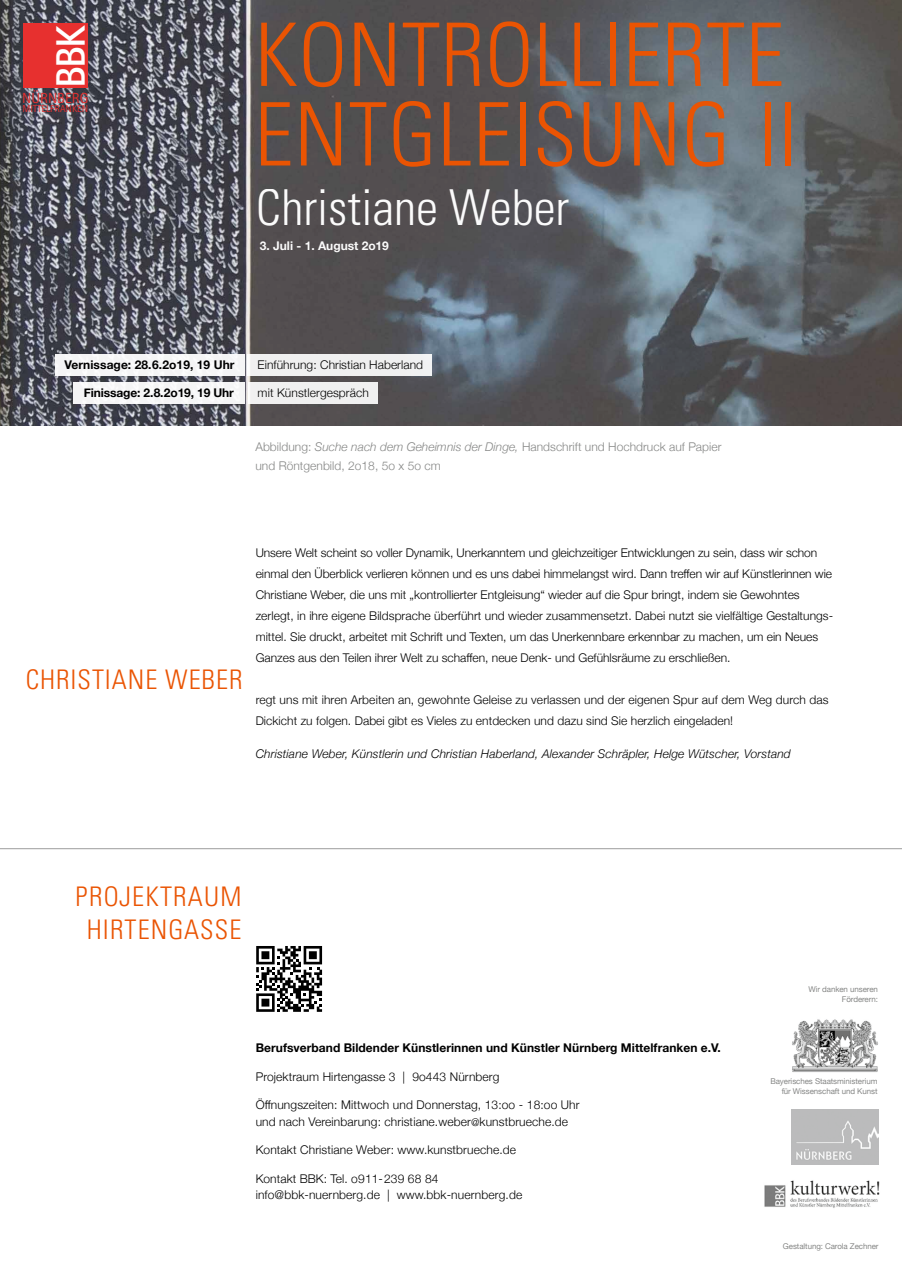
<style>
.page{position:relative;width:902px;height:1272px;background:#fff}
.page>*{position:absolute;margin:0;border:0;box-sizing:border-box;transform-origin:0 0}
.t1{font:300 condensed 87.6px/79.5px "Univers";letter-spacing:.005em;color:#ea5403}
.t2{font:300 condensed 49.5px "Univers";color:#fff}
.t3{font:700 41.1px "Rotis Sans Serif";color:#fff}
.t4{font:300 condensed 27px/32.4px "Univers";letter-spacing:.04em;color:#ea5403;text-align:center}
.t5{font:14.7px "Rotis Sans Serif";color:#e7302f}
.t6{font:300 12px/21px "Helvetica Neue";letter-spacing:.005em;color:#000}
.t7{font:700 12px "Helvetica Neue";letter-spacing:.005em;color:#000}
.t8{font:300 12px/19.5px "Helvetica Neue";letter-spacing:.005em;color:#868786}
.t9{font:italic 300 12px "Helvetica Neue";letter-spacing:.01em;color:#000}
.t10{font:700 12px "Helvetica Neue";color:#fff}
.t11{font:10.05px "Rotis Sans Serif";color:#e7302f}
.t12{font:7.95px/9.4px "Helvetica Neue";letter-spacing:-.01em;color:#868786;text-align:right}
.s1{font-style:italic}
.s2{font-size:10.5px}
</style>
<div class="page">
<img style="left:791px;top:1109px;width:87px;height:55px">
<img style="left:792px;top:1019px;width:86px;height:53px">
<svg style="left:256px;top:946px;width:67px;height:66px"></svg>
<svg style="left:256px;top:946px;width:66px;height:65px"></svg>
<img style="left:764px;top:1180px;width:116px;height:28px">
<img style="left:0;top:0;width:247px;height:425px">
<svg style="left:247px;top:0;width:654px;height:425px;background:#5b5e62"></svg>
<div style="left:23px;top:23px;width:65px;height:64px;background:#e7302f"></div>
<div style="left:248px;top:354px;width:184px;height:22px;background:#f0f0f0"></div>
<div style="left:55px;top:354px;width:189px;height:22px;background:#f5f5f5"></div>
<div style="left:248px;top:382px;width:130px;height:22px;background:#f0f0f0"></div>
<div style="left:73px;top:382px;width:171px;height:22px;background:#f5f5f6"></div>
<hr style="left:0;top:848px;width:901px;height:1px;background:#9c9c9d">
<h3 class="t3" style="left:45px;top:88px;width:64px;rotate:-90deg">BBK</h3>
<p class="t11" style="left:23px;top:103px;width:67px">MITTELFRANKEN</p>
<p class="t5" style="left:22px;top:89px;width:68px">NÜRNBERG</p>
<h1 class="t1" style="left:254px;top:14px;width:544px">KONTROLLIERTE<br>ENTGLEISUNG II</h1>
<h2 class="t2" style="left:257px;top:178px;width:314px">Christiane Weber</h2>
<p class="t10" style="left:260px;top:237px;width:130px">3. Juli - 1. August 2o19</p>
<p class="t7" style="left:64px;top:355px;width:172px">Vernissage: 28.6.2o19, 19 Uhr</p>
<p class="t6" style="left:257px;top:353px;width:167px">Einführung: Christian Haberland</p>
<p class="t7" style="left:84px;top:383px;width:152px">Finissage: 2.8.2o19, 19 Uhr</p>
<p class="t6" style="left:257px;top:381px;width:113px">mit Künstlergespräch</p>
<p class="t8" style="left:255px;top:436px;width:467px">Abbildung: <span class="s1">Suche nach dem Geheimnis der Dinge,</span> Handschrift und Hochdruck auf Papier und Röntgenbild, 2o18, 5o x 5o cm</p>
<h3 class="t4" style="left:26px;top:662px;width:218px">CHRISTIANE WEBER</h3>
<p class="t6" style="left:256px;top:541px;width:579px">Unsere Welt scheint so voller Dynamik, Unerkanntem und gleichzeitiger Entwicklungen zu sein, dass wir schon einmal den Überblick verlieren können und es uns dabei himmelangst wird. Dann treffen wir auf Künstlerinnen wie Christiane Weber, die uns mit „kontrollierter Entgleisung“ wieder auf die Spur bringt, indem sie Gewohntes zerlegt, in ihre eigene Bildsprache überführt und wieder zusammensetzt. Dabei nutzt sie vielfältige Gestaltungs&shy;mittel. Sie druckt, arbeitet mit Schrift und Texten, um das Unerkennbare erkennbar zu machen, um ein Neues Ganzes aus den Teilen ihrer Welt zu schaffen, neue Denk- und Gefühlsräume zu erschließen.</p>
<p class="t6" style="left:256px;top:688px;width:574px">regt uns mit ihren Arbeiten an, gewohnte Geleise zu verlassen und der eigenen Spur auf dem Weg durch das<br>Dickicht zu folgen. Dabei gibt es Vieles zu entdecken und dazu sind Sie herzlich eingeladen!</p>
<p class="t9" style="left:256px;top:744px;width:536px">Christiane Weber, Künstlerin und Christian Haberland, Alexander Schräpler, Helge Wütscher, Vorstand</p>
<h3 class="t4" style="left:76px;top:880px;width:167px">PROJEKTRAUM<br>HIRTENGASSE</h3>
<p class="t7" style="left:256px;top:1038px;width:466px">Berufsverband Bildender Künstlerinnen und Künstler Nürnberg Mittelfranken e.V.</p>
<p class="t6" style="left:256px;top:1064px;width:245px">Projektraum Hirtengasse 3 | 9o443 Nürnberg</p>
<p class="t6" style="left:256px;top:1095px;width:325px;line-height:16.5px">Öffnungszeiten: Mittwoch und Donnerstag, 13:oo - 18:oo Uhr und nach Vereinbarung: christiane.weber<span class="s2">@</span>kunstbrueche.de</p>
<p class="t6" style="left:256px;top:1138px;width:262px">Kontakt Christiane Weber: www.kunstbrueche.de</p>
<p class="t6" style="left:256px;top:1169px;width:268px;line-height:16.5px">Kontakt BBK: Tel. o911-239 68 84 info@bbk-nuernberg.de | www.bbk-nuernberg.de</p>
<p class="t12" style="left:808px;top:985px;width:71px">Wir danken unseren<br>Förderern:</p>
<p class="t12" style="left:770px;top:1077px;width:109px">Bayerisches Staatsministerium für Wissenschaft und Kunst</p>
<p class="t12" style="left:782px;top:1241px;width:97px">Gestaltung: Carola Zechner</p>
</div>
